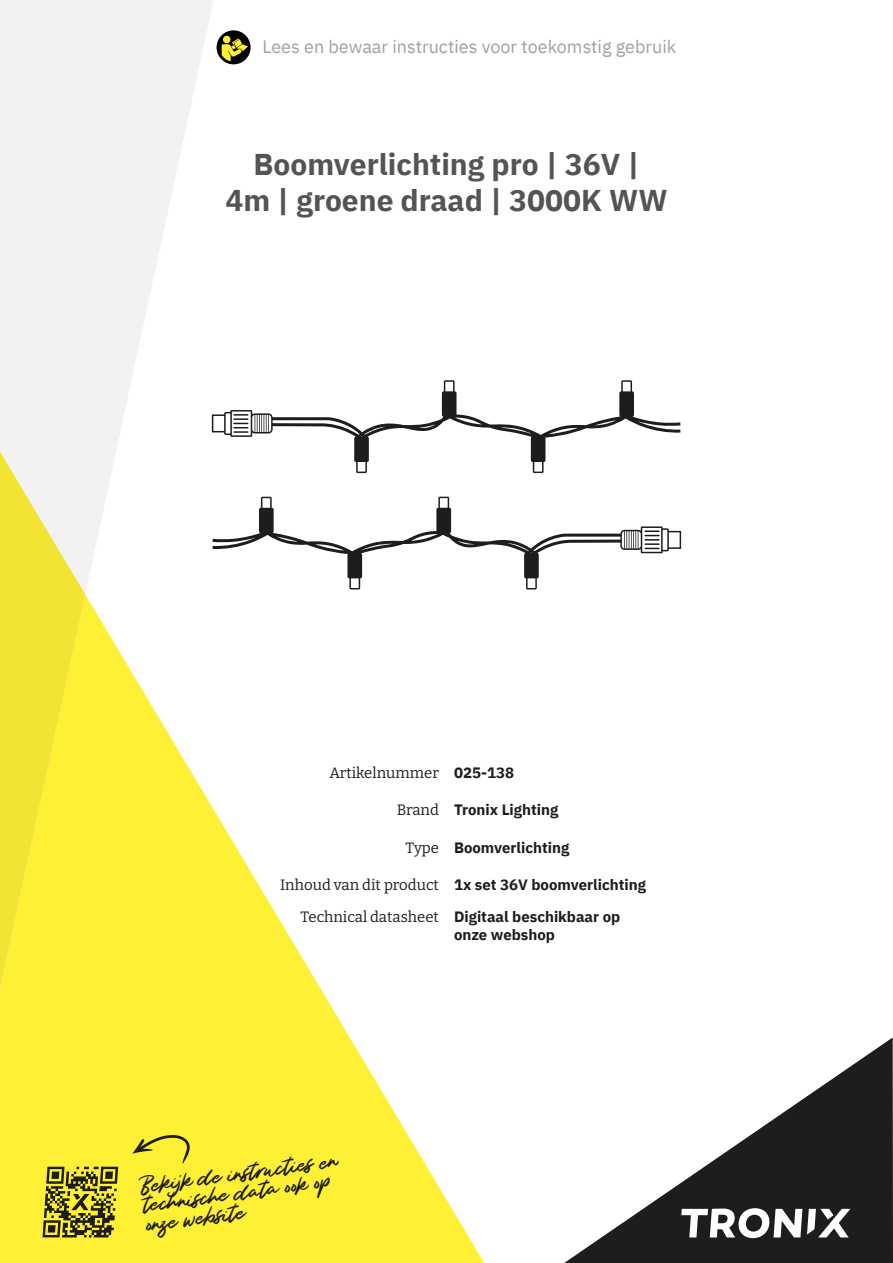
<style>
.page{position:relative;width:893px;height:1263px;background:#fff}
.page>*{position:absolute;margin:0;border:0;box-sizing:border-box;transform-origin:0 0}
.t1{font:700 30px/36px "IBM Plex Sans";color:#545454;text-align:center}
.t2{font:27px/19.6px "Rajawalite";color:#1d1d1b}
.t3{font:18px "IBM Plex Sans";color:#9da59e}
.t4{font:700 15px/31.5px "IBM Plex Sans";color:#1d1d1b;text-align:center}
.t5{font:15px "Bitter";color:#1d1d1b}
.s1{font-family:"Bitter";font-weight:400}
</style>
<div class="page">
<svg style="left:43px;top:810px;width:441px;height:453px;fill:#fff036"></svg>
<svg style="left:564px;top:1067px;width:286px;height:196px"></svg>
<svg style="left:43px;top:0;width:171px;height:988px"></svg>
<svg style="left:43px;top:452px;width:42px;height:536px;fill:#fff036"></svg>
<svg style="left:681px;top:1208px;width:169px;height:30px"></svg>
<svg style="left:43px;top:1167px;width:75px;height:70px;background:#908928"></svg>
<svg style="left:132px;top:1135px;width:58px;height:30px;background:#dbce31"></svg>
<svg style="left:217px;top:30px;width:34px;height:34px"></svg>
<svg style="left:0;top:0;width:43px;height:1263px"></svg>
<svg style="left:850px;top:1037px;width:43px;height:226px;background:#2c2c2a"></svg>
<svg style="left:212px;top:380px;width:469px;height:209px"></svg>
<p class="t3" style="left:262px;top:33px;width:415px">Lees en bewaar instructies voor toekomstig gebruik</p>
<h1 class="t1" style="left:225px;top:144px;width:444px">Boomverlichting pro | 36V |<br>4m | groene draad | 3000K WW</h1>
<p class="t5" style="left:329px;top:763px;width:111px">Artikelnummer</p>
<p class="t5" style="left:397px;top:801px;width:44px">Brand</p>
<p class="t4" style="left:454px;top:755px;width:62px">025-138</p>
<p class="t4" style="left:454px;top:793px;width:106px">Tronix Lighting</p>
<p class="t4" style="left:405px;top:830px;width:166px"><span class="s1">Type</span> Boomverlichting</p>
<p class="t4" style="left:280px;top:868px;width:368px"><span class="s1">Inhoud van dit product</span> 1x set 36V boomverlichting<br><span class="s1">Technical datasheet</span> Digitaal beschikbaar op</p>
<p class="t4" style="left:454px;top:917px;width:103px">onze webshop</p>
<h2 class="t2" style="left:141px;top:1178px;width:200px;rotate:-7deg">Bekijk de instructies en technische data ook op onze website</h2>
</div>
